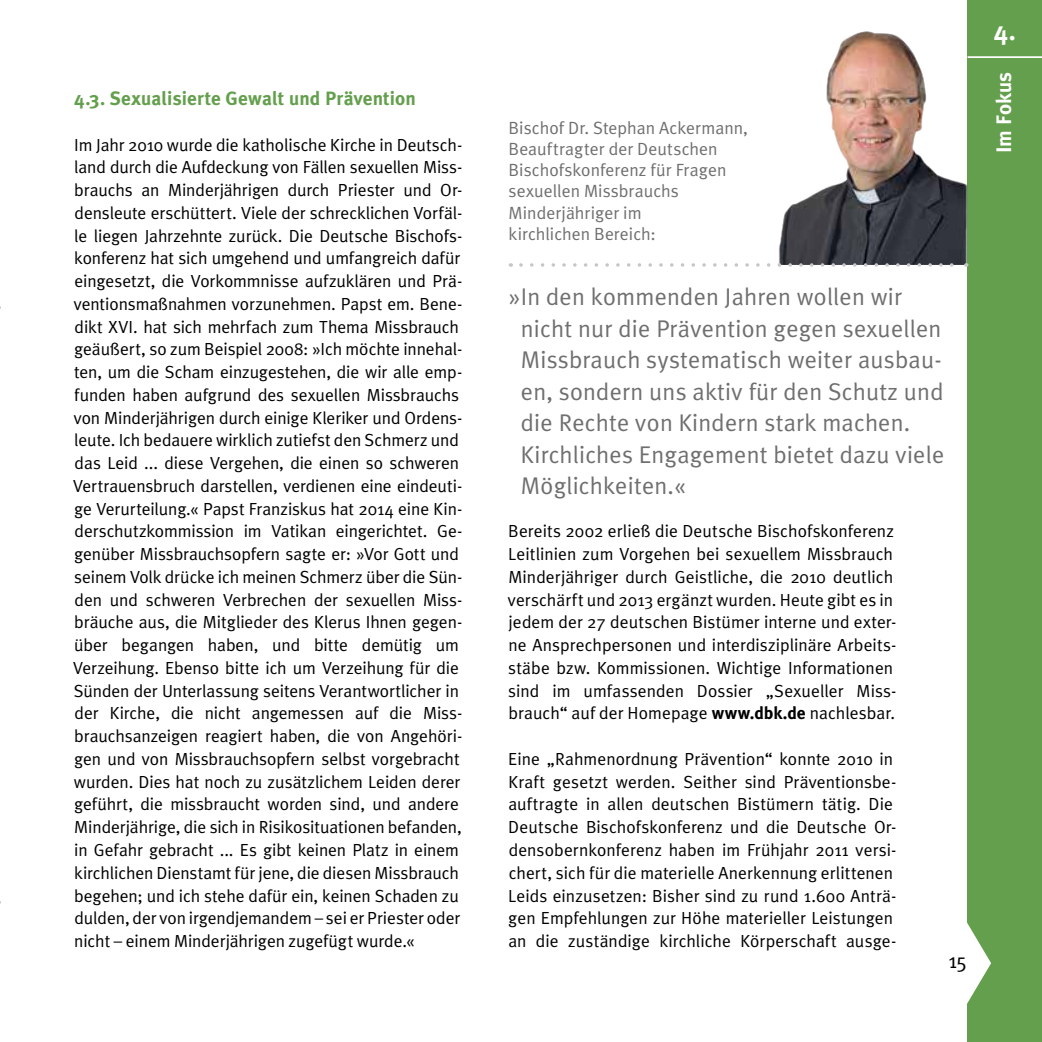
<style>
.page{position:relative;width:1042px;height:1042px;background:#fff}
.page>*{position:absolute;margin:0;border:0;box-sizing:border-box;transform-origin:0 0}
.t1{font:700 26.25px "Meta Plus";color:#fff}
.t2{font:24.15px/31.5px "Meta Plus Normal";letter-spacing:.01em;color:#706f6f}
.t3{font:700 21px "Meta Plus";color:#fff}
.t4{font:21px "Meta Plus Normal";color:#000}
.t5{font:700 19.25px "Meta Plus";letter-spacing:.005em;color:#649f4d}
.t6{font:17.68px/21.2px "Meta Plus Normal";letter-spacing:.005em;color:#706f6f}
.t7{font:17.5px/22.8px "Meta Plus Normal";color:#000}
.s1{font-family:"Meta Plus";font-weight:700}
</style>
<div class="page">
<div style="left:967px;top:0;width:75px;height:1042px;background:#649f4d"></div>
<svg style="left:967px;top:923px;width:24px;height:81px"></svg>
<hr style="left:967px;top:56px;width:75px;height:2px;background:#fff">
<img style="left:779px;top:31px;width:188px;height:234px">
<svg style="left:521px;top:263px;width:439px;height:4px"></svg>
<p class="t5" style="left:74px;top:87px;width:343px">4.3. Sexualisierte Gewalt und Prävention</p>
<p class="t7" style="left:73px;top:133px;width:391px">Im Jahr 2010 wurde die katholische Kirche in Deutsch&shy;land durch die Aufdeckung von Fällen sexuellen Miss&shy;brauchs an Minderjährigen durch Priester und Or&shy;densleute erschüttert. Viele der schrecklichen Vorfäl&shy;le liegen Jahrzehnte zurück. Die Deutsche Bischofs&shy;konferenz hat sich umgehend und umfangreich dafür eingesetzt, die Vorkommnisse aufzuklären und Prä&shy;ventionsmaßnahmen vorzunehmen. Papst em. Bene&shy;dikt XVI. hat sich mehrfach zum Thema Missbrauch geäußert, so zum Beispiel 2008: »Ich möchte innehal&shy;ten, um die Scham einzugestehen, die wir alle emp&shy;funden haben aufgrund des sexuellen Missbrauchs von Minderjährigen durch einige Kleriker und Ordens&shy;leute. Ich bedauere wirklich zutiefst den Schmerz und das Leid ... diese Vergehen, die einen so schweren Vertrauensbruch darstellen, verdienen eine eindeuti&shy;ge Verurteilung.« Papst Franziskus hat 2014 eine Kin&shy;derschutzkommission im Vatikan eingerichtet. Ge&shy;genüber Missbrauchsopfern sagte er: »Vor Gott und seinem Volk drücke ich meinen Schmerz über die Sün&shy;den und schweren Verbrechen der sexuellen Miss&shy;bräuche aus, die Mitglieder des Klerus Ihnen gegen&shy;über begangen haben, und bitte demütig um Verzeihung. Ebenso bitte ich um Verzeihung für die Sünden der Unterlassung seitens Verantwortlicher in der Kirche, die nicht angemessen auf die Miss&shy;brauchsanzeigen reagiert haben, die von Angehöri&shy;gen und von Missbrauchsopfern selbst vorgebracht wurden. Dies hat noch zu zusätzlichem Leiden derer geführt, die missbraucht worden sind, und andere Minderjährige, die sich in Risikosituationen befanden, in Gefahr gebracht ... Es gibt keinen Platz in einem kirchlichen Dienstamt für jene, die diesen Missbrauch begehen; und ich stehe dafür ein, keinen Schaden zu dulden, der von irgendjemandem – sei er Priester oder nicht – einem Minderjährigen zugefügt wurde.«</p>
<p class="t6" style="left:508px;top:117px;width:241px">Bischof Dr. Stephan Ackermann,<br>Beauftragter der Deutschen<br>Bischofskonferenz für Fragen sexuellen Missbrauchs<br>Minderjähriger im<br>kirchlichen Bereich:</p>
<p class="t2" style="left:521px;top:281px;width:425px;text-indent:-12px">»In den kommenden Jahren wollen wir nicht nur die Prävention gegen sexuellen Missbrauch systematisch weiter ausbau&shy;en, sondern uns aktiv für den Schutz und die Rechte von Kindern stark machen.<br>Kirchliches Engagement bietet dazu viele Möglichkeiten.«</p>
<p class="t7" style="left:508px;top:520px;width:390px">Bereits 2002 erließ die Deutsche Bischofskonferenz Leitlinien zum Vorgehen bei sexuellem Missbrauch Minderjähriger durch Geistliche, die 2010 deutlich verschärft und 2013 ergänzt wurden. Heute gibt es in jedem der 27 deutschen Bistümer interne und exter&shy;ne Ansprechpersonen und interdisziplinäre Arbeits&shy;stäbe bzw. Kommissionen. Wichtige Informationen sind im umfassenden Dossier „Sexueller Miss&shy;brauch“ auf der Homepage <span class="s1">www.dbk.de</span> nachlesbar.</p>
<p class="t7" style="left:508px;top:747px;width:390px">Eine „Rahmenordnung Prävention“ konnte 2010 in Kraft gesetzt werden. Seither sind Präventionsbe&shy;auftragte in allen deutschen Bistümern tätig. Die Deutsche Bischofskonferenz und die Deutsche Or&shy;densobernkonferenz haben im Frühjahr 2011 versi&shy;chert, sich für die materielle Anerkennung erlittenen Leids einzusetzen: Bisher sind zu rund 1.600 Anträ&shy;gen Empfehlungen zur Höhe materieller Leistungen an die zuständige kirchliche Körperschaft ausge-</p>
<p class="t4" style="left:948px;top:948px;width:21px">15</p>
<h1 class="t1" style="left:994px;top:16px;width:23px">4.</h1>
<p class="t3" style="left:991px;top:153px;width:83px;rotate:-90deg">Im Fokus</p>
</div>
